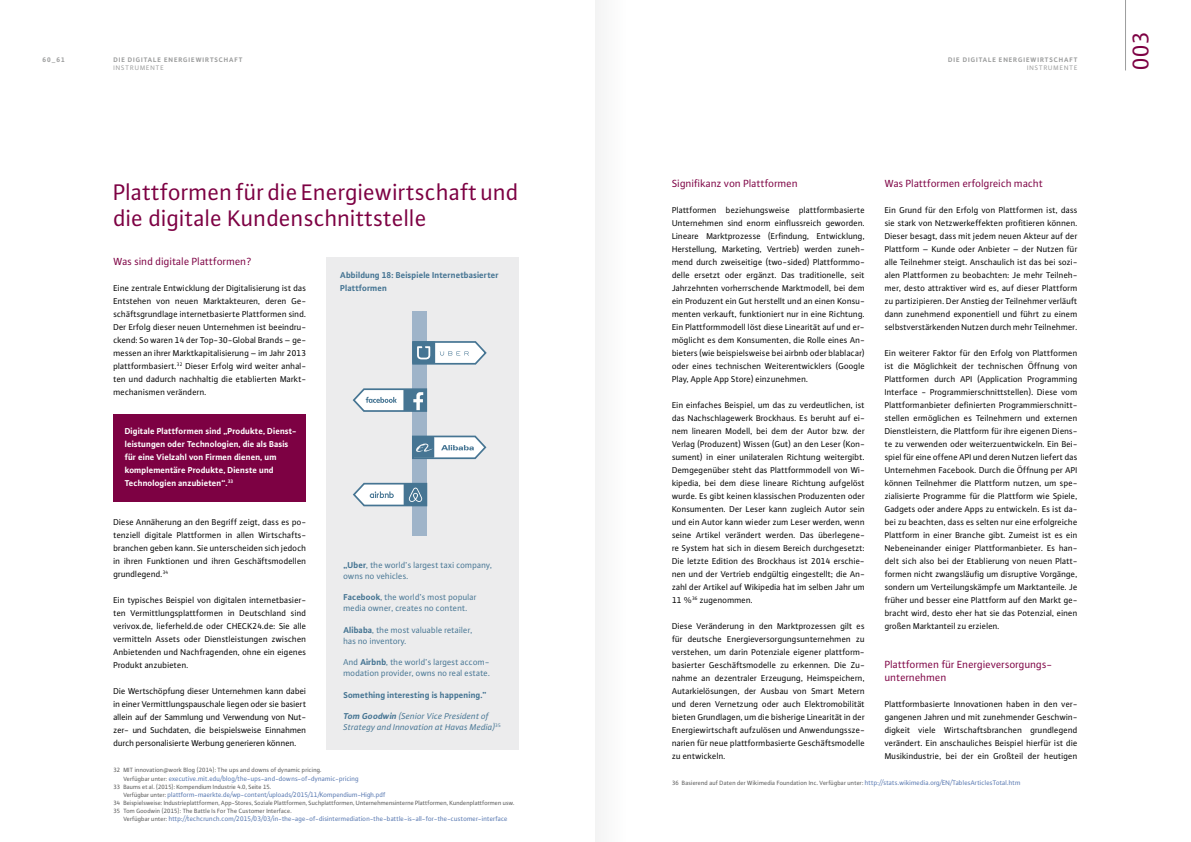
<style>
.page{position:relative;width:1191px;height:842px;background:#fff}
.page>*{position:absolute;margin:0;border:0;box-sizing:border-box;transform-origin:0 0}
.t1{font:24px/26px "Plus Sans Normal";color:#7d0143}
.t2{font:24px "Plus Sans Normal SC";color:#7d0143}
.t3{font:11px/13px "Plus Sans Normal";color:#7d0143}
.t4{font:9px/13px "Plus Sans Normal";color:#000;text-align:justify}
.t5{font:9px/10.8px "Plus Sans Normal";color:#467593}
.t6{font:700 9px/13px "Plus Sans";color:#fff}
.t7{font:700 9px/13px "Plus Sans";color:#467593}
.t8{font:italic 9px/10.8px "Plus Sans Normal";color:#467593}
.t9{font:7px "Plus Sans Normal";color:#5475af}
.t10{font:7px "Plus Sans Bold SC";letter-spacing:.115em;color:#9c9d9d}
.t11{font:7px "Plus Sans Normal SC";letter-spacing:.11em;color:#9c9d9d}
.t12{font:6.5px/7.8px "Plus Sans Normal";letter-spacing:-.01em;color:#565656}
.s1{font-family:"Plus Sans Normal SC"}
.s2{font-family:"Plus Sans Bold SC";font-weight:400}
.s3{font-family:"Plus Sans";font-weight:700}
.s4{font-size:6.5px;color:#565656}
.s5{font-size:7px;color:#5475af}
</style>
<div class="page">
<div style="left:113px;top:414px;width:193px;height:87px;background:#7d0143"></div>
<div style="left:326px;top:257px;width:193px;height:492px;background:#ececed"></div>
<div style="left:412px;top:311px;width:15px;height:225px;background:#9fb4c9"></div>
<svg style="left:353px;top:482px;width:75px;height:25px"></svg>
<svg style="left:412px;top:341px;width:75px;height:24px"></svg>
<svg style="left:412px;top:435px;width:75px;height:25px"></svg>
<svg style="left:352px;top:388px;width:76px;height:24px"></svg>
<hr style="left:1125px;top:0;width:1px;height:70px;background:#9c9d9d">
<div style="left:595px;top:0;width:30px;height:842px;background:#f9f9f9"></div>
<p class="t10" style="left:43px;top:55px;width:24px">60_61</p>
<p class="t10" style="left:113px;top:55px;width:131px">DIE DIGITALE ENERGIEWIRTSCHAFT</p>
<p class="t11" style="left:113px;top:63px;width:52px">INSTRUMENTE</p>
<h1 class="t1" style="left:113px;top:178px;width:407px">Plattformen für die Energiewirtschaft und die digitale Kundenschnittstelle</h1>
<p class="t3" style="left:113px;top:255px;width:140px">Was sind digitale Plattformen?</p>
<p class="t4" style="left:113px;top:282px;width:194px">Eine zentrale Entwicklung der Digitalisierung ist das Entstehen von neuen Marktakteuren, deren Ge&shy;schäftsgrundlage internetbasierte Plattformen sind.<br>Der Erfolg dieser neuen Unternehmen ist beeindru&shy;ckend: So waren <span class="s1">14</span> der Top-<span class="s1">30</span>-Global Brands – ge&shy;messen an ihrer Marktkapitalisierung – im Jahr <span class="s1">2013 </span>plattformbasiert.<sup>32</sup> Dieser Erfolg wird weiter anhal&shy;ten und dadurch nachhaltig die etablierten Markt&shy;mechanismen verändern.</p>
<p class="t6" style="left:125px;top:424px;width:173px">Digitale Plattformen sind „Produkte, Dienst&shy;leistungen oder Technologien, die als Basis für eine Vielzahl von Firmen dienen, um komplementäre Produkte, Dienste und Technologien anzubieten“.<sup>33</sup></p>
<p class="t4" style="left:113px;top:516px;width:194px">Diese Annäherung an den Begriff zeigt, dass es po&shy;tenziell digitale Plattformen in allen Wirtschafts&shy;branchen geben kann. Sie unterscheiden sich jedoch in ihren Funktionen und ihren Geschäftsmodellen grundlegend.<sup>34</sup></p>
<p class="t4" style="left:113px;top:594px;width:194px">Ein typisches Beispiel von digitalen internetbasier&shy;ten Vermittlungsplattformen in Deutschland sind verivox.de, lieferheld.de oder CHECK<span class="s1">24</span>.de: Sie alle vermitteln Assets oder Dienstleistungen zwischen Anbietenden und Nachfragenden, ohne ein eigenes Produkt anzubieten.</p>
<p class="t4" style="left:113px;top:684px;width:194px">Die Wertschöpfung dieser Unternehmen kann dabei in einer Vermittlungspauschale liegen oder sie basiert allein auf der Sammlung und Verwendung von Nut&shy;zer- und Suchdaten, die beispielsweise Einnahmen durch personalisierte Werbung generieren können.</p>
<p class="t7" style="left:340px;top:269px;width:160px">Abbildung <span class="s2">18</span>: Beispiele Internetbasierter<br>Plattformen</p>
<p class="t5" style="left:343px;top:559px;width:150px"><span class="s3">„Uber</span>, the world’s largest taxi company, owns no vehicles.</p>
<p class="t5" style="left:343px;top:592px;width:135px"><span class="s3">Facebook</span>, the world’s most popular media owner, creates no content.</p>
<p class="t5" style="left:343px;top:624px;width:131px"><span class="s3">Alibaba</span>, the most valuable retailer, has no inventory.</p>
<p class="t5" style="left:343px;top:656px;width:148px">And <span class="s3">Airbnb</span>, the world’s largest accom&shy;modation provider, owns no real estate.</p>
<p class="t7" style="left:343px;top:688px;width:145px">Something interesting is happening.”</p>
<p class="t8" style="left:343px;top:710px;width:159px"><span class="s3">Tom Goodwin</span> (Senior Vice President of<br>Strategy and Innovation at Havas Media)<sup>35</sup></p>
<p class="t12" style="left:113px;top:766px;width:210px"><span class="s1">32</span> MIT innovation@work Blog (<span class="s1">2014</span>): The ups and downs of dynamic pricing.</p>
<p class="t9" style="left:123px;top:774px;width:237px"><span class="s4">Verfügbar unter:</span> executive.mit.edu/blog/the-ups-and-downs-of-dynamic-pricing</p>
<p class="t12" style="left:113px;top:782px;width:160px"><span class="s1">33</span> Baums et al. (<span class="s1">2015</span>): Kompendium Industrie <span class="s1">4</span>.<span class="s1">0</span>, Seite <span class="s1">15.</span></p>
<p class="t9" style="left:123px;top:790px;width:264px"><span class="s4">Verfügbar unter:</span> plattform-maerkte.de/wp-content/uploads/<span class="s1">2015</span>/<span class="s1">11</span>/Kompendium-High.pdf</p>
<p class="t12" style="left:113px;top:798px;width:402px"><span class="s1">34</span> Beispielsweise: Industrieplattformen, App-Stores, Soziale Plattformen, Suchplattformen, Unternehmensinterne Plattformen, Kundenplattformen usw.<br><span class="s1">35</span> Tom Goodwin (<span class="s1">2015</span>): The Battle Is For The Customer Interface.</p>
<p class="t9" style="left:123px;top:814px;width:386px"><span class="s4">Verfügbar unter:</span> http://techcrunch.com/<span class="s1">2015</span>/<span class="s1">03</span>/<span class="s1">03</span>/in-the-age-of-disintermediation-the-battle-is-all-for-the-customer-interface</p>
<p class="t10" style="left:948px;top:55px;width:131px">DIE DIGITALE ENERGIEWIRTSCHAFT</p>
<p class="t11" style="left:1027px;top:63px;width:52px">INSTRUMENTE</p>
<p class="t3" style="left:672px;top:177px;width:127px">Signifikanz von Plattformen</p>
<p class="t4" style="left:672px;top:204px;width:194px">Plattformen beziehungsweise plattformbasierte Unternehmen sind enorm einflussreich geworden.<br>Lineare Marktprozesse (Erfindung, Entwicklung, Herstellung, Marketing, Vertrieb) werden zuneh&shy;mend durch zweiseitige (two-sided) Plattformmo&shy;delle ersetzt oder ergänzt. Das traditionelle, seit Jahrzehnten vorherrschende Marktmodell, bei dem ein Produzent ein Gut herstellt und an einen Konsu&shy;menten verkauft, funktioniert nur in eine Richtung.<br>Ein Plattformmodell löst diese Linearität auf und er&shy;möglicht es dem Konsumenten, die Rolle eines An&shy;bieters (wie beispielsweise bei airbnb oder blablacar) oder eines technischen Weiterentwicklers (Google Play, Apple App Store) einzunehmen.</p>
<p class="t4" style="left:672px;top:398px;width:194px">Ein einfaches Beispiel, um das zu verdeutlichen, ist das Nachschlagewerk Brockhaus. Es beruht auf ei&shy;nem linearen Modell, bei dem der Autor bzw. der Verlag (Produzent) Wissen (Gut) an den Leser (Kon&shy;sument) in einer unilateralen Richtung weitergibt.<br>Demgegenüber steht das Plattformmodell von Wi&shy;kipedia, bei dem diese lineare Richtung aufgelöst wurde. Es gibt keinen klassischen Produzenten oder Konsumenten. Der Leser kann zugleich Autor sein und ein Autor kann wieder zum Leser werden, wenn seine Artikel verändert werden. Das überlegene&shy;re System hat sich in diesem Bereich durchgesetzt:<br>Die letzte Edition des Brockhaus ist <span class="s1">2014</span> erschie&shy;nen und der Vertrieb endgültig eingestellt; die An&shy;zahl der Artikel auf Wikipedia hat im selben Jahr um <span class="s1">11</span> %<sup>36</sup> zugenommen.</p>
<p class="t4" style="left:672px;top:620px;width:194px">Diese Veränderung in den Marktprozessen gilt es für deutsche Energieversorgungsunternehmen zu verstehen, um darin Potenziale eigener plattform&shy;basierter Geschäftsmodelle zu erkennen. Die Zu&shy;nahme an dezentraler Erzeugung, Heimspeichern, Autarkielösungen, der Ausbau von Smart Metern und deren Vernetzung oder auch Elektromobilität bieten Grundlagen, um die bisherige Linearität in der Energiewirtschaft aufzulösen und Anwendungssze&shy;narien für neue plattformbasierte Geschäftsmodelle zu entwickeln.</p>
<p class="t3" style="left:884px;top:177px;width:160px">Was Plattformen erfolgreich macht</p>
<p class="t4" style="left:884px;top:204px;width:194px">Ein Grund für den Erfolg von Plattformen ist, dass sie stark von Netzwerkeffekten profitieren können.<br>Dieser besagt, dass mit jedem neuen Akteur auf der Plattform – Kunde oder Anbieter – der Nutzen für alle Teilnehmer steigt. Anschaulich ist das bei sozi&shy;alen Plattformen zu beobachten: Je mehr Teilneh&shy;mer, desto attraktiver wird es, auf dieser Plattform zu partizipieren. Der Anstieg der Teilnehmer verläuft dann zunehmend exponentiell und führt zu einem selbstverstärkenden Nutzen durch mehr Teilnehmer.</p>
<p class="t4" style="left:884px;top:346px;width:194px">Ein weiterer Faktor für den Erfolg von Plattformen ist die Möglichkeit der technischen Öffnung von Plattformen durch API (Application Programming Interface - Programmierschnittstellen). Diese vom Plattformanbieter definierten Programmierschnitt&shy;stellen ermöglichen es Teilnehmern und externen Dienstleistern, die Plattform für ihre eigenen Diens&shy;te zu verwenden oder weiterzuentwickeln. Ein Bei&shy;spiel für eine offene API und deren Nutzen liefert das Unternehmen Facebook. Durch die Öffnung per API können Teilnehmer die Plattform nutzen, um spe&shy;zialisierte Programme für die Plattform wie Spiele, Gadgets oder andere Apps zu entwickeln. Es ist da&shy;bei zu beachten, dass es selten nur eine erfolgreiche Plattform in einer Branche gibt. Zumeist ist es ein Nebeneinander einiger Plattformanbieter. Es han&shy;delt sich also bei der Etablierung von neuen Platt&shy;formen nicht zwangsläufig um disruptive Vorgänge, sondern um Verteilungskämpfe um Marktanteile. Je früher und besser eine Plattform auf den Markt ge&shy;bracht wird, desto eher hat sie das Potenzial, einen großen Marktanteil zu erzielen.</p>
<p class="t3" style="left:884px;top:658px;width:169px">Plattformen für Energieversorgungs&shy;unternehmen</p>
<p class="t4" style="left:884px;top:698px;width:194px">Plattformbasierte Innovationen haben in den ver&shy;gangenen Jahren und mit zunehmender Geschwin&shy;digkeit viele Wirtschaftsbranchen grundlegend verändert. Ein anschauliches Beispiel hierfür ist die Musikindustrie, bei der ein Großteil der heutigen</p>
<p class="t12" style="left:672px;top:779px;width:350px"><span class="s1">36</span> Basierend auf Daten der Wikimedia Foundation Inc. Verfügbar unter: <span class="s5">http://stats.wikimedia.org/EN/TablesArticlesTotal.htm</span></p>
<h1 class="t2" style="left:1124px;top:70px;width:40px;rotate:-90deg">003</h1>
</div>
